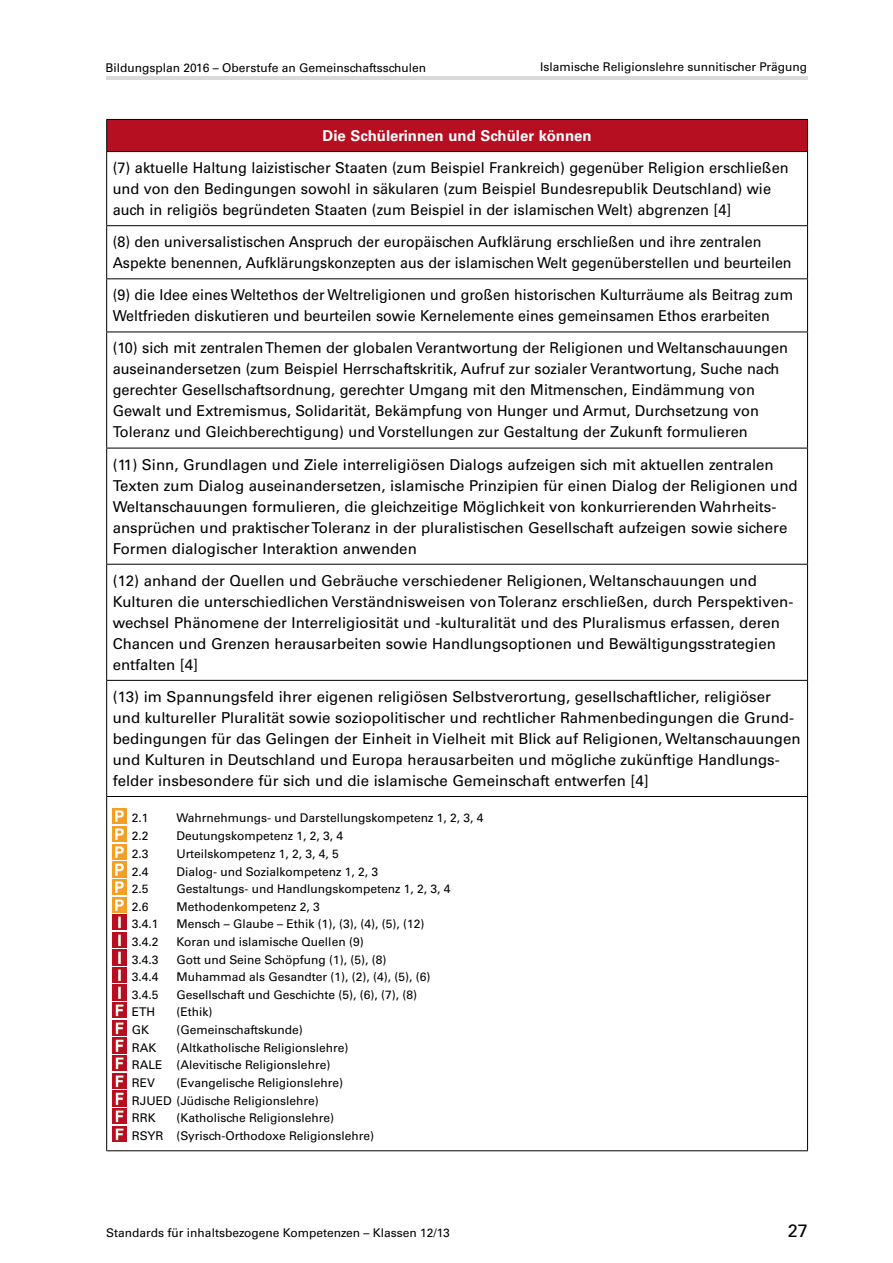
<style>
.page{position:relative;width:893px;height:1263px;background:#fff}
.page>*{position:absolute;margin:0;border:0;box-sizing:border-box;transform-origin:0 0}
.t1{font:18px "Univers LT Std";color:#000}
.t2{font:15px/21px "Univers LT Std";color:#000}
.t3{font:15px/21px "Univers LT Std";color:#000;scale:.95 1}
.t4{font:700 15px "Univers LT Std";color:#fff}
.t5{font:12px/17.7px "Univers LT Std";color:#000}
</style>
<div class="page">
<hr style="left:106px;top:77px;width:702px;height:3px;background:#d9dadb">
<div style="left:107px;top:119px;width:700px;height:33px;background:#b60f21"></div>
<hr style="left:106px;top:119px;width:702px;height:1px;background:#000">
<hr style="left:106px;top:120px;width:1px;height:31px;background:#000">
<hr style="left:807px;top:120px;width:1px;height:31px;background:#000">
<hr style="left:106px;top:151px;width:702px;height:1px;background:#000">
<hr style="left:106px;top:152px;width:1px;height:73px;background:#000">
<hr style="left:807px;top:152px;width:1px;height:73px;background:#000">
<hr style="left:106px;top:225px;width:702px;height:1px;background:#000">
<hr style="left:106px;top:226px;width:1px;height:52px;background:#000">
<hr style="left:807px;top:226px;width:1px;height:52px;background:#000">
<hr style="left:106px;top:278px;width:702px;height:1px;background:#000">
<hr style="left:106px;top:279px;width:1px;height:53px;background:#000">
<hr style="left:807px;top:279px;width:1px;height:53px;background:#000">
<hr style="left:106px;top:332px;width:702px;height:1px;background:#000">
<hr style="left:106px;top:332px;width:1px;height:116px;background:#000">
<hr style="left:807px;top:332px;width:1px;height:116px;background:#000">
<hr style="left:106px;top:448px;width:702px;height:1px;background:#000">
<hr style="left:106px;top:448px;width:1px;height:116px;background:#000">
<hr style="left:807px;top:448px;width:1px;height:116px;background:#000">
<hr style="left:106px;top:564px;width:702px;height:1px;background:#000">
<hr style="left:106px;top:565px;width:1px;height:115px;background:#000">
<hr style="left:807px;top:565px;width:1px;height:115px;background:#000">
<hr style="left:106px;top:680px;width:702px;height:1px;background:#000">
<hr style="left:106px;top:681px;width:1px;height:115px;background:#000">
<hr style="left:807px;top:681px;width:1px;height:115px;background:#000">
<hr style="left:106px;top:796px;width:702px;height:1px;background:#000">
<hr style="left:106px;top:797px;width:1px;height:353px;background:#000">
<hr style="left:807px;top:797px;width:1px;height:353px;background:#000">
<hr style="left:106px;top:1150px;width:702px;height:1px;background:#000">
<img style="left:113px;top:809px;width:14px;height:15px">
<img style="left:113px;top:826px;width:14px;height:16px">
<img style="left:113px;top:844px;width:14px;height:15px">
<img style="left:113px;top:862px;width:14px;height:15px">
<img style="left:113px;top:879px;width:14px;height:16px">
<img style="left:113px;top:897px;width:14px;height:15px">
<img style="left:113px;top:915px;width:14px;height:15px">
<img style="left:113px;top:932px;width:14px;height:15px">
<img style="left:113px;top:950px;width:14px;height:15px">
<img style="left:113px;top:967px;width:14px;height:15px">
<img style="left:113px;top:985px;width:14px;height:15px">
<img style="left:113px;top:1002px;width:14px;height:16px">
<img style="left:113px;top:1020px;width:14px;height:15px">
<img style="left:113px;top:1038px;width:14px;height:15px">
<img style="left:113px;top:1055px;width:14px;height:16px">
<img style="left:113px;top:1073px;width:14px;height:15px">
<img style="left:113px;top:1091px;width:14px;height:15px">
<img style="left:113px;top:1109px;width:14px;height:15px">
<img style="left:113px;top:1126px;width:14px;height:16px">
<p class="t5" style="left:106px;top:59px;width:322px">Bildungsplan 2016 – Oberstufe an Gemeinschaftsschulen</p>
<p class="t5" style="left:540px;top:58px;width:269px">Islamische Religionslehre sunnitischer Prägung</p>
<p class="t4" style="left:323px;top:127px;width:271px">Die Schülerinnen und Schüler können</p>
<p class="t2" style="left:113px;top:157px;width:677px">(7) aktuelle Haltung laizistischer Staaten (zum Beispiel Frankreich) gegenüber Religion erschließen und von den Bedingungen sowohl in säkularen (zum Beispiel Bundesrepublik Deutschland) wie auch in religiös begründeten Staaten (zum Beispiel in der islamischen Welt) abgrenzen [4]</p>
<p class="t3" style="left:113px;top:231px;width:716px">(8) den universalistischen Anspruch der europäischen Aufklärung erschließen und ihre zentralen<br>Aspekte benennen, Aufklärungskonzepten aus der islamischen Welt gegenüberstellen und beurteilen</p>
<p class="t3" style="left:113px;top:285px;width:718px">(9) die Idee eines Weltethos der Weltreligionen und großen historischen Kulturräume als Beitrag zum<br>Weltfrieden diskutieren und beurteilen sowie Kernelemente eines gemeinsamen Ethos erarbeiten</p>
<p class="t2" style="left:113px;top:338px;width:677px">(10) sich mit zentralen Themen der globalen Verantwortung der Religionen und Weltanschauungen auseinandersetzen (zum Beispiel Herrschaftskritik, Aufruf zur sozialer Verantwortung, Suche nach gerechter Gesellschaftsordnung, gerechter Umgang mit den Mitmenschen, Eindämmung von Gewalt und Extremismus, Solidarität, Bekämpfung von Hunger und Armut, Durchsetzung von Toleranz und Gleichberechtigung) und Vorstellungen zur Gestaltung der Zukunft formulieren</p>
<p class="t2" style="left:113px;top:454px;width:687px">(11) Sinn, Grundlagen und Ziele interreligiösen Dialogs aufzeigen sich mit aktuellen zentralen Texten zum Dialog auseinandersetzen, islamische Prinzipien für einen Dialog der Religionen und Weltanschauungen formulieren, die gleichzeitige Möglichkeit von konkurrierenden Wahrheits&shy;ansprüchen und praktischer Toleranz in der pluralistischen Gesellschaft aufzeigen sowie sichere Formen dialogischer Interaktion anwenden</p>
<p class="t2" style="left:113px;top:570px;width:682px">(12) anhand der Quellen und Gebräuche verschiedener Religionen, Weltanschauungen und Kulturen die unterschiedlichen Verständnisweisen von Toleranz erschließen, durch Perspektiven&shy;wechsel Phänomene der Interreligiosität und -kulturalität und des Pluralismus erfassen, deren Chancen und Grenzen herausarbeiten sowie Handlungsoptionen und Bewältigungsstrategien entfalten [4]</p>
<p class="t2" style="left:113px;top:686px;width:689px">(13) im Spannungsfeld ihrer eigenen religiösen Selbstverortung, gesellschaftlicher, religiöser und kultureller Pluralität sowie soziopolitischer und rechtlicher Rahmenbedingungen die Grund&shy;bedingungen für das Gelingen der Einheit in Vielheit mit Blick auf Religionen, Weltanschauungen und Kulturen in Deutschland und Europa herausarbeiten und mögliche zukünftige Handlungs&shy;felder insbesondere für sich und die islamische Gemeinschaft entwerfen [4]</p>
<p class="t5" style="left:132px;top:809px;width:18px">2.1</p>
<p class="t5" style="left:176px;top:809px;width:308px">Wahrnehmungs- und Darstellungskompetenz 1, 2, 3, 4</p>
<p class="t5" style="left:132px;top:827px;width:18px">2.2</p>
<p class="t5" style="left:176px;top:827px;width:168px">Deutungskompetenz 1, 2, 3, 4</p>
<p class="t5" style="left:132px;top:845px;width:18px">2.3</p>
<p class="t5" style="left:176px;top:845px;width:164px">Urteilskompetenz 1, 2, 3, 4, 5</p>
<p class="t5" style="left:132px;top:862px;width:18px">2.4</p>
<p class="t5" style="left:176px;top:862px;width:203px">Dialog- und Sozialkompetenz 1, 2, 3</p>
<p class="t5" style="left:132px;top:880px;width:18px">2.5</p>
<p class="t5" style="left:176px;top:880px;width:276px">Gestaltungs- und Handlungskompetenz 1, 2, 3, 4</p>
<p class="t5" style="left:132px;top:898px;width:18px">2.6</p>
<p class="t5" style="left:176px;top:898px;width:145px">Methodenkompetenz 2, 3</p>
<p class="t5" style="left:132px;top:915px;width:28px">3.4.1</p>
<p class="t5" style="left:176px;top:915px;width:249px">Mensch – Glaube – Ethik (1), (3), (4), (5), (12)</p>
<p class="t5" style="left:132px;top:933px;width:28px">3.4.2</p>
<p class="t5" style="left:176px;top:933px;width:189px">Koran und islamische Quellen (9)</p>
<p class="t5" style="left:132px;top:950px;width:28px">3.4.3</p>
<p class="t5" style="left:176px;top:950px;width:211px">Gott und Seine Schöpfung (1), (5), (8)</p>
<p class="t5" style="left:132px;top:968px;width:28px">3.4.4</p>
<p class="t5" style="left:176px;top:968px;width:256px">Muhammad als Gesandter (1), (2), (4), (5), (6)</p>
<p class="t5" style="left:132px;top:985px;width:28px">3.4.5</p>
<p class="t5" style="left:176px;top:985px;width:242px">Gesellschaft und Geschichte (5), (6), (7), (8)</p>
<p class="t5" style="left:132px;top:1003px;width:25px">ETH</p>
<p class="t5" style="left:176px;top:1003px;width:37px">(Ethik)</p>
<p class="t5" style="left:132px;top:1021px;width:19px">GK</p>
<p class="t5" style="left:176px;top:1021px;width:128px">(Gemeinschaftskunde)</p>
<p class="t5" style="left:132px;top:1038px;width:26px">RAK</p>
<p class="t5" style="left:132px;top:1038px;width:218px;text-indent:45px">(Altkatholische Religionslehre)<br>RALE (Alevitische Religionslehre)<br>REV</p>
<p class="t5" style="left:132px;top:1074px;width:213px;text-indent:45px">(Evangelische Religionslehre)<br>RJUED (Jüdische Religionslehre)<br>RRK</p>
<p class="t5" style="left:132px;top:1109px;width:244px;text-align:center">(Katholische Religionslehre)<br>RSYR (Syrisch-Orthodoxe Religionslehre)</p>
<p class="t5" style="left:106px;top:1224px;width:345px">Standards für inhaltsbezogene Kompetenzen – Klassen 12/13</p>
<p class="t1" style="left:788px;top:1220px;width:22px">27</p>
</div>
